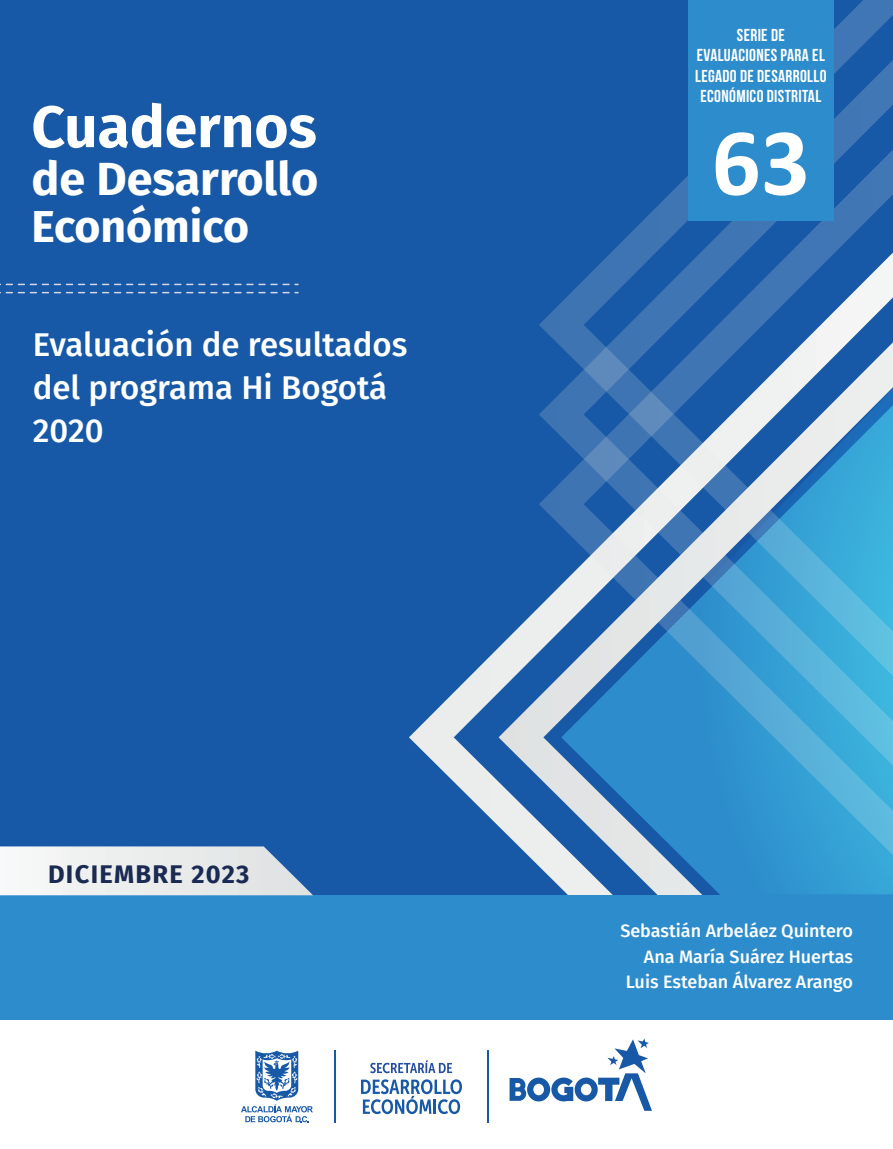
<style>
.page{position:relative;width:893px;height:1149px;background:#fff}
.page>*{position:absolute;margin:0;border:0;box-sizing:border-box;transform-origin:0 0}
.t1{font:700 96.6px "Calibri";color:#fff}
.t2{font:700 58.5px "Fira Sans";color:#fff}
.t3{font:700 46.65px "Fira Sans";color:#fff}
.t4{font:700 44.55px "Fira Sans";color:#fff}
.t5{font:500 33px/42.9px "Fira Sans";color:#fff}
.t6{font:700 25.5px "Fira Sans";letter-spacing:.05em;color:#1a2a53}
.t7{font:500 18px/25.5px "Fira Sans";color:#fff;text-align:right}
.t8{font:700 17.25px/20.2px "Bebas Neue";letter-spacing:.02em;color:#fff;text-align:center}
</style>
<div class="page">
<div style="left:0;top:0;width:893px;height:900px;background:#1759a7"></div>
<svg style="left:409px;top:647px;width:90px;height:180px"></svg>
<svg style="left:499px;top:607px;width:40px;height:259px"></svg>
<svg style="left:539px;top:0;width:354px;height:894px"></svg>
<div style="left:0;top:894px;width:893px;height:125px;background:#2d8dcc"></div>
<svg style="left:0;top:846px;width:313px;height:49px;background:#d9e0e7"></svg>
<svg style="left:0;top:283px;width:298px;height:2px"></svg>
<svg style="left:0;top:292px;width:298px;height:1px"></svg>
<div style="left:688px;top:0;width:145px;height:220px;background:#2d8dcc"></div>
<svg style="left:241px;top:1050px;width:72px;height:71px"></svg>
<svg style="left:510px;top:1038px;width:142px;height:72px"></svg>
<hr style="left:487px;top:1050px;width:1px;height:72px;background:#1759a7">
<hr style="left:334px;top:1050px;width:1px;height:72px;background:#1759a7">
<svg style="left:361px;top:1079px;width:101px;height:34px"></svg>
<svg style="left:370px;top:1060px;width:82px;height:12px"></svg>
<h2 class="t2" style="left:31px;top:77px;width:287px">Cuadernos</h2>
<h3 class="t3" style="left:31px;top:139px;width:288px">de Desarrollo</h3>
<h3 class="t4" style="left:31px;top:189px;width:219px">Económico</h3>
<h3 class="t5" style="left:33px;top:321px;width:376px">Evaluación de resultados del programa Hi Bogotá<br>2020</h3>
<h3 class="t6" style="left:48px;top:851px;width:203px">DICIEMBRE 2023</h3>
<p class="t8" style="left:695px;top:25px;width:133px">SERIE DE<br>EVALUACIONES PARA EL<br>LEGADO DE DESARROLLO<br>ECONÓMICO DISTRITAL</p>
<h1 class="t1" style="left:712px;top:94px;width:100px">63</h1>
<p class="t7" style="left:620px;top:917px;width:234px">Sebastián Arbeláez Quintero<br>Ana María Suárez Huertas<br>Luis Esteban Álvarez Arango</p>
</div>
